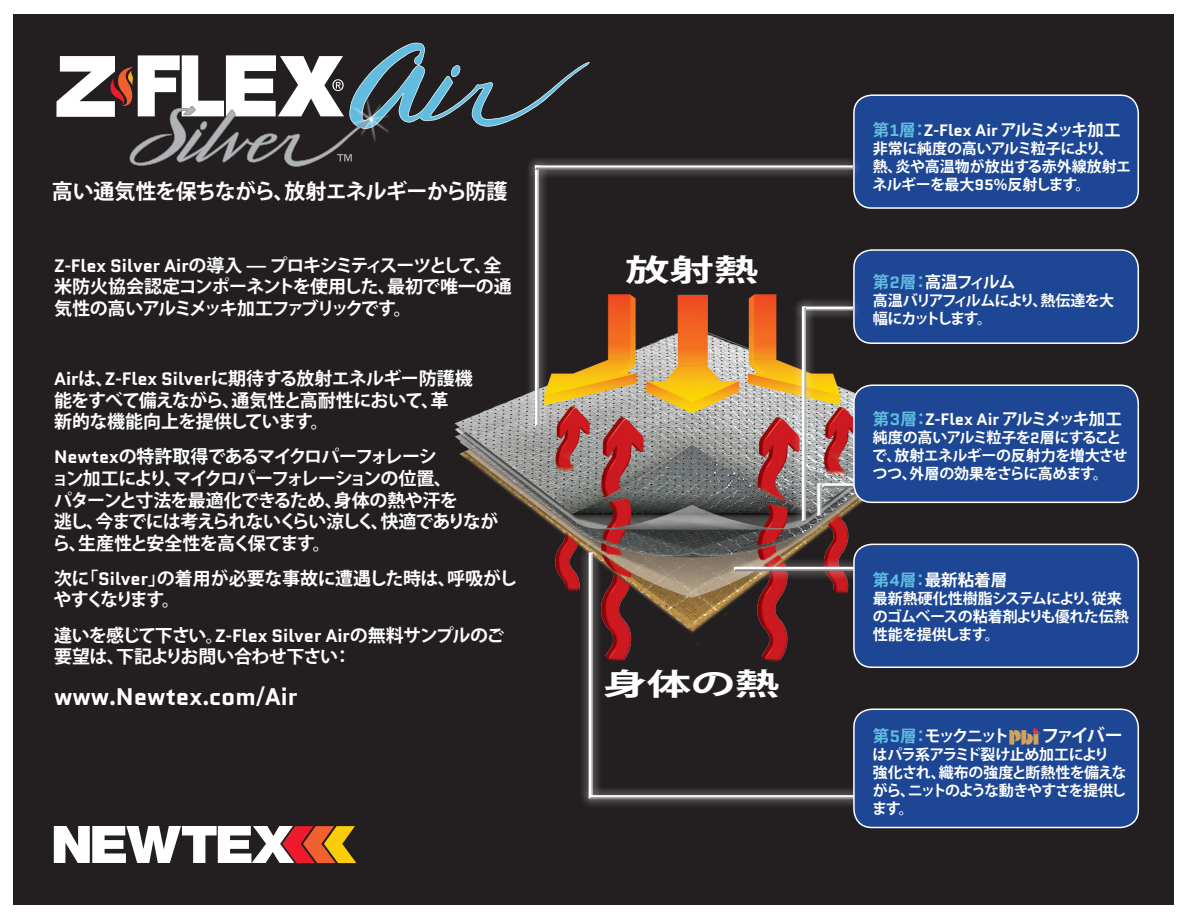
<style>
.page{position:relative;width:1188px;height:918px;background:#fff}
.page>*{position:absolute;margin:0;border:0;box-sizing:border-box;transform-origin:0 0}
.t1{font:700 30.3px "Koz Go Pro";letter-spacing:-.01em;color:#fff;scale:1.47 1}
.t2{font:700 24px "Quantico";color:#fff}
.t3{font:700 21px "Koz Go Pro";letter-spacing:-.035em;color:#fff}
.t4{font:700 18px/21.6px "Koz Go Pro";letter-spacing:-.05em;color:#fff}
.t5{font:700 18px/21.6px "Koz Go Pro";letter-spacing:-.02em;color:#fff}
.t6{font:700 16.5px "Koz Go Pro";letter-spacing:-.12em;color:#fff}
.t7{font:700 15px/18px "Koz Go Pro";letter-spacing:-.04em;color:#fff}
.t8{font:700 15px/18px "Koz Go Pro";letter-spacing:-.065em;color:#fff}
.t9{font:700 15px/18px "Koz Go Pro";letter-spacing:-.02em;color:#fff}
.t10{font:700 15px/18px "Koz Go Pro";letter-spacing:-.095em;color:#fff}
.s1{font-family:"Quantico"}
.s2{font-family:"Koz Go Pro"}
.s3{color:#60bde0}
.s4{font-family:"Quantico";color:#60bde0}
</style>
<div class="page">
<div style="left:14px;top:14px;width:1160px;height:890px;background:#231f20"></div>
<svg style="left:56px;top:43px;width:534px;height:124px"></svg>
<img style="left:343px;top:144px;width:8px;height:9px">
<img style="left:333px;top:86px;width:15px;height:12px">
<img style="left:394px;top:141px;width:15px;height:12px">
<img style="left:391px;top:86px;width:8px;height:9px">
<img style="left:351px;top:141px;width:43px;height:18px">
<img style="left:333px;top:98px;width:58px;height:46px">
<img style="left:391px;top:95px;width:18px;height:46px">
<img style="left:348px;top:80px;width:43px;height:60px">
<img style="left:350px;top:98px;width:42px;height:43px">
<img style="left:454px;top:252px;width:535px;height:445px">
<div style="left:854px;top:95px;width:284px;height:113px;background:#1d4694;border-radius:18px"></div>
<div style="left:853px;top:94px;width:286px;height:115px;border:2px solid #fff;border-radius:18px"></div>
<div style="left:525px;top:156px;width:24px;height:280px;background:#fff;opacity:.6"></div>
<div style="left:534px;top:164px;width:8px;height:262px;background:#231f20;opacity:.75"></div>
<div style="left:812px;top:473px;width:54px;height:24px;background:#fff;opacity:.6"></div>
<div style="left:819px;top:481px;width:39px;height:8px;background:#231f20;opacity:.75"></div>
<div style="left:854px;top:250px;width:284px;height:93px;background:#1d4694;border-radius:18px"></div>
<div style="left:853px;top:249px;width:286px;height:95px;border:2px solid #fff;border-radius:18px"></div>
<div style="left:579px;top:543px;width:23px;height:265px;background:#fff;opacity:.6"></div>
<div style="left:588px;top:550px;width:7px;height:249px;background:#fff;opacity:.75"></div>
<div style="left:588px;top:551px;width:7px;height:248px;background:#231f20;opacity:.75"></div>
<div style="left:580px;top:785px;width:303px;height:24px;background:#fff;opacity:.6"></div>
<div style="left:588px;top:793px;width:286px;height:8px;background:#231f20;opacity:.75"></div>
<div style="left:854px;top:385px;width:284px;height:117px;background:#1d4694;border-radius:18px"></div>
<div style="left:853px;top:384px;width:286px;height:119px;border:2px solid #fff;border-radius:18px"></div>
<div style="left:807px;top:474px;width:24px;height:51px;background:#fff;opacity:.6"></div>
<div style="left:816px;top:480px;width:8px;height:36px;background:#fff;opacity:.75"></div>
<div style="left:816px;top:481px;width:8px;height:35px;background:#231f20;opacity:.75"></div>
<div style="left:724px;top:557px;width:140px;height:24px;background:#fff;opacity:.6"></div>
<div style="left:731px;top:565px;width:125px;height:7px;background:#231f20;opacity:.75"></div>
<div style="left:525px;top:155px;width:337px;height:24px;background:#fff;opacity:.6"></div>
<div style="left:534px;top:163px;width:320px;height:7px;background:#454242"></div>
<div style="left:534px;top:164px;width:320px;height:7px;background:#231f20;opacity:.75"></div>
<div style="left:793px;top:297px;width:69px;height:23px;background:#fff;opacity:.6"></div>
<div style="left:800px;top:305px;width:54px;height:7px;background:#231f20;opacity:.75"></div>
<div style="left:792px;top:297px;width:24px;height:234px;background:#fff;opacity:.6"></div>
<div style="left:801px;top:304px;width:7px;height:218px;background:#231f20;opacity:.75"></div>
<svg style="left:54px;top:826px;width:302px;height:37px"></svg>
<div style="left:854px;top:544px;width:284px;height:123px;background:#1d4694;border-radius:18px"></div>
<div style="left:853px;top:544px;width:286px;height:124px;border:2px solid #fff;border-radius:18px"></div>
<div style="left:854px;top:709px;width:284px;height:118px;background:#1d4694;border-radius:18px"></div>
<div style="left:853px;top:709px;width:286px;height:119px;border:2px solid #fff;border-radius:18px"></div>
<svg style="left:1009px;top:727px;width:31px;height:18px"></svg>
<p class="t3" style="left:52px;top:178px;width:457px">高い通気性を保ちながら、放射エネルギーから防護</p>
<p class="t4" style="left:54px;top:255px;width:459px"><span class="s1">Z</span>-<span class="s1">Flex Silver Air</span>の導入 — プロキシミティスーツとして、全米防火協会認定コンポーネントを使用した、最初で唯一の通気性の高いアルミメッキ加工ファブリックです。</p>
<p class="t4" style="left:54px;top:369px;width:420px"><span class="s1">Air</span>は、<span class="s1">Z</span>-<span class="s1">Flex Silver</span>に期待する放射エネルギー防護機能をすべて備えながら、通気性と高耐性において、革<br>新的な機能向上を提供しています。</p>
<p class="t4" style="left:51px;top:447px;width:449px"><span class="s1">Newtex</span>の特許取得であるマイクロパーフォレーシ<br>ョン加工により、マイクロパーフォレーションの位置、<br>パターンと寸法を最適化できるため、身体の熱や汗を<br>逃し、今までには考えられないくらい涼しく、快適でありながら、生産性と安全性を高く保てます。</p>
<p class="t5" style="left:54px;top:569px;width:465px">次に「<span class="s1">Silver</span>」の着用が必要な事故に遭遇した時は、呼吸がしやすくなります。</p>
<p class="t4" style="left:54px;top:625px;width:452px">違いを感じて下さい。<span class="s1">Z</span>-<span class="s1">Flex Silver Air</span>の無料サンプルのご要望は、下記よりお問い合わせ下さい：</p>
<h2 class="t2" style="left:54px;top:680px;width:245px">www<span class="s2">.</span>Newtex<span class="s2">.</span>com<span class="s2">/</span>Air</h2>
<h1 class="t1" style="left:625px;top:250px;width:92px">放射熱</h1>
<h1 class="t1" style="left:603px;top:665px;width:122px">身体の熱</h1>
<p class="t6" style="left:873px;top:119px;width:249px"><span class="s3">第</span><span class="s4">1</span><span class="s3">層：</span><span class="s1">Z</span>-<span class="s1">Flex Air</span> アルミメッキ加工</p>
<p class="t9" style="left:872px;top:140px;width:260px">非常に純度の高いアルミ粒子により、熱、炎や高温物が放出する赤外線放射エネルギーを最大<span class="s1">95</span>%反射します。</p>
<p class="t6" style="left:873px;top:271px;width:144px"><span class="s3">第</span><span class="s4">2</span><span class="s3">層：</span>高温フィルム</p>
<p class="t10" style="left:873px;top:292px;width:243px">高温バリアフィルムにより、熱伝達を大幅にカットします。</p>
<p class="t6" style="left:873px;top:408px;width:250px"><span class="s3">第</span><span class="s4">3</span><span class="s3">層：</span><span class="s1">Z</span>-<span class="s1">Flex Air</span> アルミメッキ加工</p>
<p class="t7" style="left:872px;top:429px;width:257px">純度の高いアルミ粒子を<span class="s1">2</span>層にすることで、放射エネルギーの反射力を増大させつつ、外層の効果をさらに高めます。</p>
<p class="t6" style="left:873px;top:570px;width:136px"><span class="s3">第</span><span class="s4">4</span><span class="s3">層：</span>最新粘着層</p>
<p class="t7" style="left:873px;top:591px;width:257px">最新熱硬化性樹脂システムにより、従来のゴムベースの粘着剤よりも優れた伝熱性能を提供します。</p>
<p class="t6" style="left:873px;top:725px;width:138px"><span class="s3">第</span><span class="s4">5</span><span class="s3">層：</span>モックニット</p>
<p class="t4" style="left:1041px;top:726px;width:83px">ファイバー</p>
<p class="t8" style="left:872px;top:746px;width:256px">はパラ系アラミド裂け止め加工により強化され、織布の強度と断熱性を備えながら、ニットのような動きやすさを提供します。</p>
</div>
